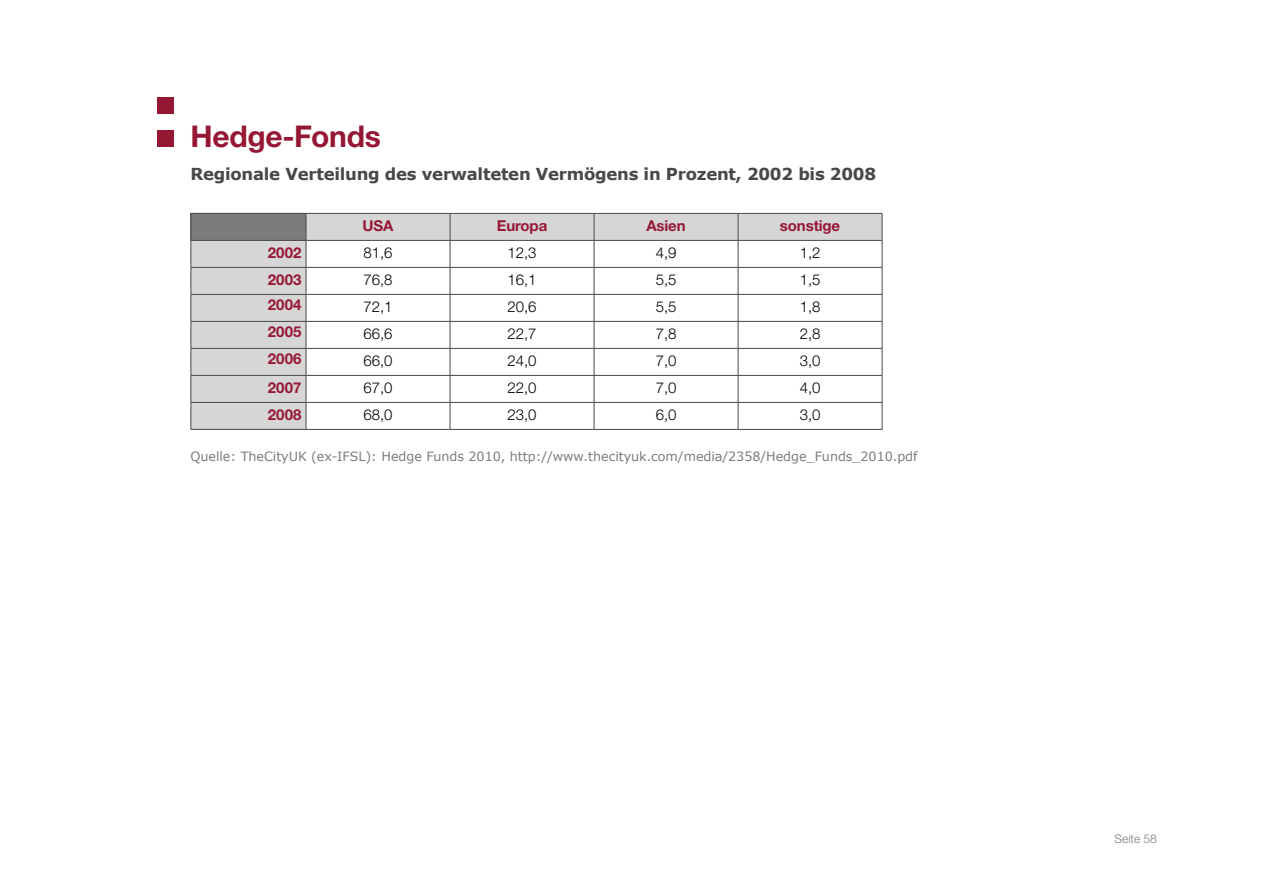
<style>
.page{position:relative;width:1263px;height:893px;background:#fff}
.page>*{position:absolute;margin:0;border:0;box-sizing:border-box;transform-origin:0 0}
.t1{font:700 30px "Helvetica Neue CE";letter-spacing:-.01em;color:#961734}
.t2{font:700 16.5px "Verdana";letter-spacing:-.015em;color:#484848}
.t3{font:300 15px "Helvetica Neue CE";color:#000}
.t4{font:700 15px "Helvetica Neue CE";letter-spacing:-.01em;color:#961734}
.t5{font:12.75px "Verdana";letter-spacing:-.005em;color:#7c7c7c}
.t6{font:300 12px "Helvetica Neue CE";color:#7c7c7c}
</style>
<div class="page">
<div style="left:158px;top:98px;width:16px;height:16px;background:#961734"></div>
<div style="left:158px;top:131px;width:16px;height:16px;background:#961734"></div>
<svg style="left:191px;top:214px;width:691px;height:215px"></svg>
<hr style="left:190px;top:267px;width:116px;height:1px;background:#484848">
<hr style="left:190px;top:321px;width:116px;height:1px;background:#484848">
<hr style="left:190px;top:348px;width:116px;height:1px;background:#484848">
<hr style="left:190px;top:375px;width:116px;height:1px;background:#484848">
<hr style="left:190px;top:402px;width:116px;height:1px;background:#484848">
<hr style="left:190px;top:429px;width:116px;height:1px;background:#484848">
<hr style="left:306px;top:267px;width:144px;height:1px;background:#484848">
<hr style="left:450px;top:267px;width:144px;height:1px;background:#484848">
<hr style="left:594px;top:267px;width:144px;height:1px;background:#484848">
<hr style="left:738px;top:267px;width:144px;height:1px;background:#484848">
<hr style="left:306px;top:294px;width:144px;height:1px;background:#484848">
<hr style="left:450px;top:294px;width:144px;height:1px;background:#484848">
<hr style="left:594px;top:294px;width:144px;height:1px;background:#484848">
<hr style="left:738px;top:294px;width:144px;height:1px;background:#484848">
<hr style="left:306px;top:321px;width:144px;height:1px;background:#484848">
<hr style="left:450px;top:321px;width:144px;height:1px;background:#484848">
<hr style="left:594px;top:321px;width:144px;height:1px;background:#484848">
<hr style="left:738px;top:321px;width:144px;height:1px;background:#484848">
<hr style="left:306px;top:348px;width:144px;height:1px;background:#484848">
<hr style="left:450px;top:348px;width:144px;height:1px;background:#484848">
<hr style="left:594px;top:348px;width:144px;height:1px;background:#484848">
<hr style="left:738px;top:348px;width:144px;height:1px;background:#484848">
<svg style="left:450px;top:214px;width:1px;height:215px"></svg>
<svg style="left:594px;top:214px;width:1px;height:215px"></svg>
<svg style="left:738px;top:214px;width:1px;height:215px"></svg>
<svg style="left:882px;top:214px;width:1px;height:215px"></svg>
<hr style="left:190px;top:294px;width:116px;height:1px;background:#484848">
<hr style="left:306px;top:375px;width:144px;height:1px;background:#484848">
<hr style="left:450px;top:375px;width:144px;height:1px;background:#484848">
<hr style="left:594px;top:375px;width:144px;height:1px;background:#484848">
<hr style="left:738px;top:375px;width:144px;height:1px;background:#484848">
<hr style="left:306px;top:402px;width:144px;height:1px;background:#484848">
<hr style="left:450px;top:402px;width:144px;height:1px;background:#484848">
<hr style="left:594px;top:402px;width:144px;height:1px;background:#484848">
<hr style="left:738px;top:402px;width:144px;height:1px;background:#484848">
<hr style="left:306px;top:429px;width:144px;height:1px;background:#484848">
<hr style="left:450px;top:429px;width:144px;height:1px;background:#484848">
<hr style="left:594px;top:429px;width:144px;height:1px;background:#484848">
<hr style="left:738px;top:429px;width:144px;height:1px;background:#484848">
<hr style="left:306px;top:213px;width:144px;height:1px;background:#484848">
<hr style="left:450px;top:213px;width:144px;height:1px;background:#484848">
<hr style="left:594px;top:213px;width:144px;height:1px;background:#484848">
<hr style="left:738px;top:213px;width:144px;height:1px;background:#484848">
<hr style="left:190px;top:213px;width:116px;height:1px;background:#484848">
<svg style="left:190px;top:214px;width:1px;height:215px"></svg>
<svg style="left:306px;top:214px;width:1px;height:215px"></svg>
<hr style="left:190px;top:240px;width:116px;height:1px;background:#484848">
<hr style="left:306px;top:240px;width:144px;height:1px;background:#484848">
<hr style="left:450px;top:240px;width:144px;height:1px;background:#484848">
<hr style="left:594px;top:240px;width:144px;height:1px;background:#484848">
<hr style="left:738px;top:240px;width:144px;height:1px;background:#484848">
<h1 class="t1" style="left:190px;top:117px;width:192px">Hedge-Fonds</h1>
<p class="t2" style="left:190px;top:163px;width:687px">Regionale Verteilung des verwalteten Vermögens in Prozent, 2002 bis 2008</p>
<p class="t4" style="left:363px;top:216px;width:32px">USA</p>
<p class="t4" style="left:497px;top:216px;width:52px">Europa</p>
<p class="t4" style="left:646px;top:216px;width:41px">Asien</p>
<p class="t4" style="left:780px;top:216px;width:62px">sonstige</p>
<p class="t4" style="left:268px;top:243px;width:35px">2002</p>
<p class="t3" style="left:363px;top:244px;width:31px">81,6</p>
<p class="t3" style="left:507px;top:244px;width:31px">12,3</p>
<p class="t3" style="left:656px;top:244px;width:22px">4,9</p>
<p class="t3" style="left:800px;top:244px;width:22px">1,2</p>
<p class="t4" style="left:268px;top:270px;width:35px">2003</p>
<p class="t3" style="left:363px;top:271px;width:31px">76,8</p>
<p class="t3" style="left:507px;top:271px;width:31px">16,1</p>
<p class="t3" style="left:656px;top:271px;width:22px">5,5</p>
<p class="t3" style="left:800px;top:271px;width:22px">1,5</p>
<p class="t4" style="left:268px;top:296px;width:35px">2004</p>
<p class="t3" style="left:363px;top:298px;width:31px">72,1</p>
<p class="t3" style="left:507px;top:298px;width:31px">20,6</p>
<p class="t3" style="left:656px;top:298px;width:22px">5,5</p>
<p class="t3" style="left:800px;top:298px;width:22px">1,8</p>
<p class="t4" style="left:268px;top:323px;width:35px">2005</p>
<p class="t3" style="left:363px;top:325px;width:31px">66,6</p>
<p class="t3" style="left:507px;top:325px;width:31px">22,7</p>
<p class="t3" style="left:656px;top:325px;width:22px">7,8</p>
<p class="t3" style="left:800px;top:325px;width:22px">2,8</p>
<p class="t4" style="left:268px;top:350px;width:35px">2006</p>
<p class="t3" style="left:363px;top:352px;width:31px">66,0</p>
<p class="t3" style="left:507px;top:352px;width:31px">24,0</p>
<p class="t3" style="left:656px;top:352px;width:22px">7,0</p>
<p class="t3" style="left:800px;top:352px;width:22px">3,0</p>
<p class="t4" style="left:268px;top:378px;width:35px">2007</p>
<p class="t3" style="left:363px;top:379px;width:31px">67,0</p>
<p class="t3" style="left:507px;top:379px;width:31px">22,0</p>
<p class="t3" style="left:656px;top:379px;width:22px">7,0</p>
<p class="t3" style="left:800px;top:379px;width:22px">4,0</p>
<p class="t4" style="left:268px;top:405px;width:35px">2008</p>
<p class="t3" style="left:363px;top:406px;width:31px">68,0</p>
<p class="t3" style="left:507px;top:406px;width:31px">23,0</p>
<p class="t3" style="left:656px;top:406px;width:22px">6,0</p>
<p class="t3" style="left:800px;top:406px;width:22px">3,0</p>
<p class="t5" style="left:190px;top:448px;width:729px">Quelle: TheCityUK (ex-IFSL): Hedge Funds 2010, http://www.thecityuk.com/media/2358/Hedge_Funds_2010.pdf</p>
<p class="t6" style="left:1114px;top:831px;width:44px">Seite 58</p>
</div>
